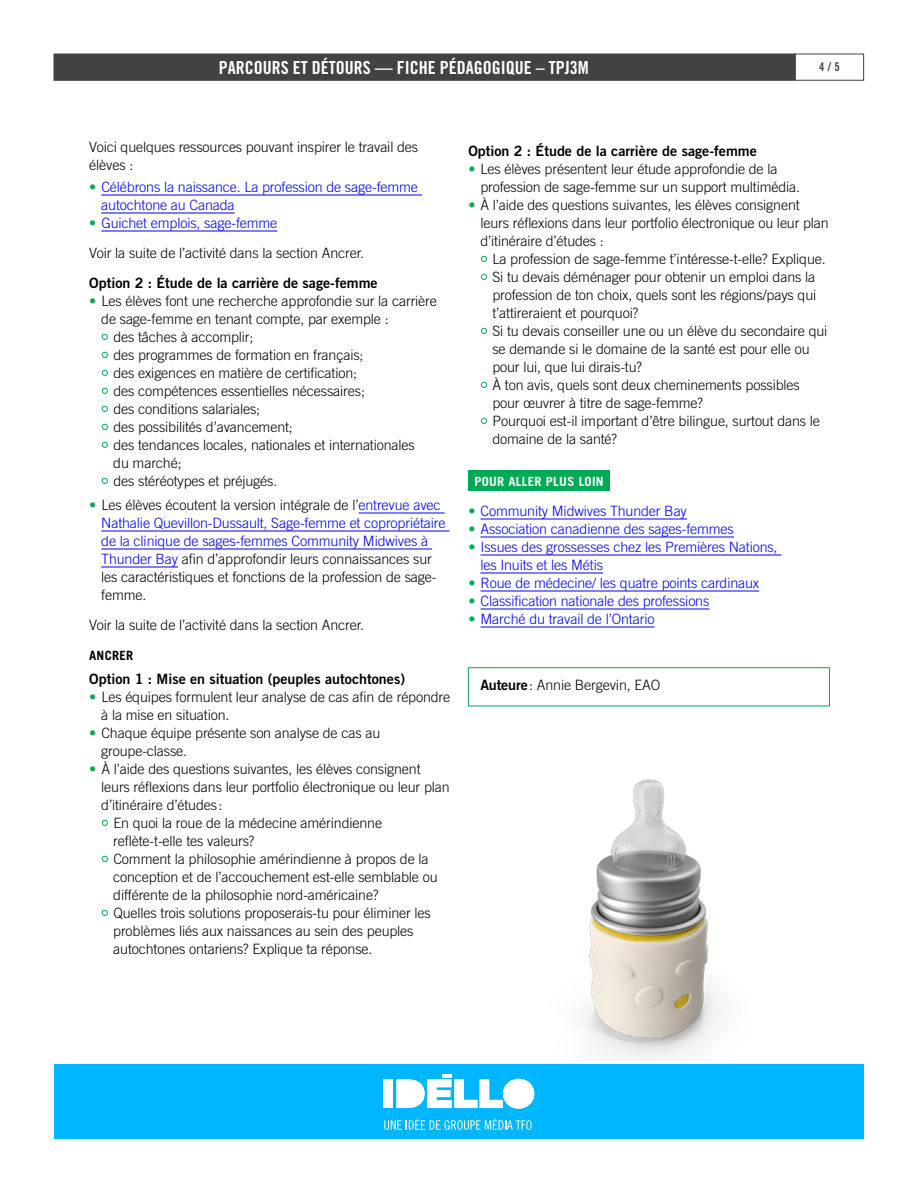
<style>
.page{position:relative;width:918px;height:1188px;background:#fff}
.page>*{position:absolute;margin:0;border:0;box-sizing:border-box;transform-origin:0 0}
.t1{font:18px "Trade Gothic LT Std Bd Cn 20";color:#fff}
.texte_9_5_12{font:300 14.25px/18px "Trade Gothic LT Std";letter-spacing:-.01em;color:#000}
.t2{font:300 14.25px/18px "Trade Gothic LT Std";letter-spacing:-.01em;color:#00e}
.Liste_titre{font:14.25px "Trade Gothic LT Std Bd 2";color:#000}
.texte_9_5_12_Space_A{font:300 14.25px "Trade Gothic LT Std";letter-spacing:-.01em;color:#000}
.auteur{font:300 14.25px "Trade Gothic LT Std";letter-spacing:-.01em;color:#000}
.Soustitre_2{font:700 12.75px "Trade Gothic LT Std";letter-spacing:.025em;color:#fff}
.Soustitre_3_No_Shade{font:700 12.75px "Trade Gothic LT Std";letter-spacing:.025em;color:#000}
.t3{font:12px "Trade Gothic LT Std Bd Cn 20";color:#424242}
.s1{font-family:"Trade Gothic LT Std Cn 18";font-weight:400;color:#0a5}
.s2{color:#00e}
.s3{font-family:"Trade Gothic LT Std Bd 2";font-weight:400}
</style>
<div class="page">
<svg style="left:53px;top:53px;width:743px;height:28px;background:#464646"></svg>
<div style="left:54px;top:1065px;width:810px;height:74px;background:#00b6ff"></div>
<div style="left:795px;top:54px;width:69px;height:27px;border:1px solid #424242"></div>
<div style="left:384px;top:1079px;width:9px;height:29px;background:#fff"></div>
<svg style="left:397px;top:1074px;width:137px;height:35px"></svg>
<svg style="left:384px;top:1118px;width:148px;height:12px"></svg>
<hr style="left:101px;top:195px;width:321px;height:1px;background:#00e">
<hr style="left:101px;top:213px;width:134px;height:1px;background:#00e">
<hr style="left:101px;top:231px;width:176px;height:1px;background:#00e">
<hr style="left:358px;top:513px;width:87px;height:1px;background:#00e">
<hr style="left:101px;top:531px;width:349px;height:1px;background:#00e">
<hr style="left:101px;top:549px;width:331px;height:1px;background:#00e">
<hr style="left:101px;top:567px;width:77px;height:1px;background:#00e">
<div style="left:468px;top:471px;width:142px;height:20px;background:#0a5"></div>
<hr style="left:481px;top:519px;width:206px;height:1px;background:#00e">
<hr style="left:481px;top:537px;width:253px;height:1px;background:#00e">
<hr style="left:481px;top:555px;width:301px;height:1px;background:#00e">
<hr style="left:480px;top:573px;width:123px;height:1px;background:#00e">
<hr style="left:481px;top:591px;width:278px;height:1px;background:#00e">
<hr style="left:481px;top:609px;width:228px;height:1px;background:#00e">
<hr style="left:481px;top:627px;width:174px;height:1px;background:#00e">
<div style="left:468px;top:667px;width:362px;height:39px;border:1px solid #0a5"></div>
<img style="left:583px;top:779px;width:137px;height:281px">
<p class="t1" style="left:219px;top:56px;width:371px">PARCOURS ET DÉTOURS — FICHE PÉDAGOGIQUE – TPJ3M</p>
<p class="t3" style="left:819px;top:60px;width:22px">4 / 5</p>
<p class="texte_9_5_12" style="left:89px;top:138px;width:331px">Voici quelques ressources pouvant inspirer le travail des élèves :</p>
<p class="t2" style="left:101px;top:178px;width:318px;text-indent:-12px"><span class="s1">•</span> Célébrons la naissance. La profession de sage-femme autochtone au Canada</p>
<p class="t2" style="left:89px;top:214px;width:190px"><span class="s1">•</span> Guichet emplois, sage-femme</p>
<p class="texte_9_5_12_Space_A" style="left:89px;top:244px;width:276px">Voir la suite de l’activité dans la section Ancrer.</p>
<p class="Liste_titre" style="left:89px;top:274px;width:290px">Option 2 : Étude de la carrière de sage-femme</p>
<p class="texte_9_5_12" style="left:101px;top:292px;width:337px;text-indent:-12px"><span class="s1">•</span> Les élèves font une recherche approfondie sur la carrière de sage-femme en tenant compte, par exemple :</p>
<p class="texte_9_5_12" style="left:101px;top:328px;width:154px"><span class="s1">•</span> des tâches à accomplir;</p>
<p class="texte_9_5_12" style="left:101px;top:346px;width:264px"><span class="s1">•</span> des programmes de formation en français;</p>
<p class="texte_9_5_12" style="left:101px;top:364px;width:257px"><span class="s1">•</span> des exigences en matière de certification;</p>
<p class="texte_9_5_12" style="left:101px;top:382px;width:265px"><span class="s1">•</span> des compétences essentielles nécessaires;</p>
<p class="texte_9_5_12" style="left:101px;top:400px;width:160px"><span class="s1">•</span> des conditions salariales;</p>
<p class="texte_9_5_12" style="left:101px;top:418px;width:193px"><span class="s1">•</span> des possibilités d’avancement;</p>
<p class="texte_9_5_12" style="left:113px;top:436px;width:303px;text-indent:-12px"><span class="s1">•</span> des tendances locales, nationales et internationales du marché;</p>
<p class="texte_9_5_12" style="left:101px;top:472px;width:178px"><span class="s1">•</span> des stéréotypes et préjugés.</p>
<p class="texte_9_5_12" style="left:101px;top:496px;width:346px;text-indent:-12px"><span class="s1">•</span> Les élèves écoutent la version intégrale de l’<span class="s2">entrevue avec Nathalie Quevillon-Dussault, Sage-femme et copropriétaire de la clinique de sages-femmes Community Midwives à Thunder Bay</span> afin d’approfondir leurs connaissances sur les caractéristiques et fonctions de la profession de sage&shy;femme.</p>
<p class="texte_9_5_12_Space_A" style="left:89px;top:616px;width:276px">Voir la suite de l’activité dans la section Ancrer.</p>
<h3 class="Soustitre_3_No_Shade" style="left:89px;top:648px;width:46px">ANCRER</h3>
<p class="Liste_titre" style="left:89px;top:670px;width:317px">Option 1 : Mise en situation (peuples autochtones)</p>
<p class="texte_9_5_12" style="left:101px;top:688px;width:351px;text-indent:-12px"><span class="s1">•</span> Les équipes formulent leur analyse de cas afin de répondre à la mise en situation.</p>
<p class="texte_9_5_12" style="left:101px;top:724px;width:281px;text-indent:-12px"><span class="s1">•</span> Chaque équipe présente son analyse de cas au groupe‑classe.</p>
<p class="texte_9_5_12" style="left:101px;top:760px;width:350px;text-indent:-12px"><span class="s1">•</span> À l’aide des questions suivantes, les élèves consignent leurs réflexions dans leur portfolio électronique ou leur plan d’itinéraire d’études:</p>
<p class="texte_9_5_12" style="left:113px;top:814px;width:270px;text-indent:-12px"><span class="s1">•</span> En quoi la roue de la médecine amérindienne reflète‑t‑elle tes valeurs?</p>
<p class="texte_9_5_12" style="left:113px;top:850px;width:326px;text-indent:-12px"><span class="s1">•</span> Comment la philosophie amérindienne à propos de la conception et de l’accouchement est-elle semblable ou différente de la philosophie nord-américaine?</p>
<p class="texte_9_5_12" style="left:113px;top:904px;width:319px;text-indent:-12px"><span class="s1">•</span> Quelles trois solutions proposerais-tu pour éliminer les problèmes liés aux naissances au sein des peuples autochtones ontariens? Explique ta réponse.</p>
<p class="Liste_titre" style="left:468px;top:142px;width:290px">Option 2 : Étude de la carrière de sage-femme</p>
<p class="texte_9_5_12" style="left:480px;top:160px;width:321px;text-indent:-12px"><span class="s1">•</span> Les élèves présentent leur étude approfondie de la profession de sage-femme sur un support multimédia.</p>
<p class="texte_9_5_12" style="left:480px;top:196px;width:350px;text-indent:-12px"><span class="s1">•</span> À l’aide des questions suivantes, les élèves consignent leurs réflexions dans leur portfolio électronique ou leur plan d’itinéraire d’études :</p>
<p class="texte_9_5_12" style="left:480px;top:250px;width:347px"><span class="s1">•</span> La profession de sage-femme t’intéresse-t-elle? Explique.</p>
<p class="texte_9_5_12" style="left:492px;top:268px;width:325px;text-align:justify;text-indent:-12px"><span class="s1">•</span> Si tu devais déménager pour obtenir un emploi dans la profession de ton choix, quels sont les régions/pays qui t’attireraient et pourquoi?</p>
<p class="texte_9_5_12" style="left:492px;top:322px;width:337px;text-indent:-12px"><span class="s1">•</span> Si tu devais conseiller une ou un élève du secondaire qui se demande si le domaine de la santé est pour elle ou pour lui, que lui dirais-tu?</p>
<p class="texte_9_5_12" style="left:492px;top:376px;width:309px;text-indent:-12px"><span class="s1">•</span> À ton avis, quels sont deux cheminements possibles pour œuvrer à titre de sage-femme?</p>
<p class="texte_9_5_12" style="left:492px;top:412px;width:329px;text-indent:-12px"><span class="s1">•</span> Pourquoi est-il important d’être bilingue, surtout dans le domaine de la santé?</p>
<h2 class="Soustitre_2" style="left:474px;top:474px;width:131px">POUR ALLER PLUS LOIN</h2>
<p class="t2" style="left:468px;top:502px;width:220px"><span class="s1">•</span> Community Midwives Thunder Bay</p>
<p class="t2" style="left:468px;top:520px;width:267px"><span class="s1">•</span> Association canadienne des sages-femmes</p>
<p class="t2" style="left:480px;top:538px;width:299px;text-indent:-12px"><span class="s1">•</span> Issues des grossesses chez les Premières Nations, les Inuits et les Métis</p>
<p class="t2" style="left:468px;top:574px;width:292px"><span class="s1">•</span> Roue de médecine/ les quatre points cardinaux</p>
<p class="t2" style="left:468px;top:592px;width:243px"><span class="s1">•</span> Classification nationale des professions</p>
<p class="t2" style="left:468px;top:610px;width:188px"><span class="s1">•</span> Marché du travail de l’Ontario</p>
<p class="auteur" style="left:480px;top:676px;width:181px"><span class="s3">Auteure</span>: Annie Bergevin, EAO</p>
</div>
